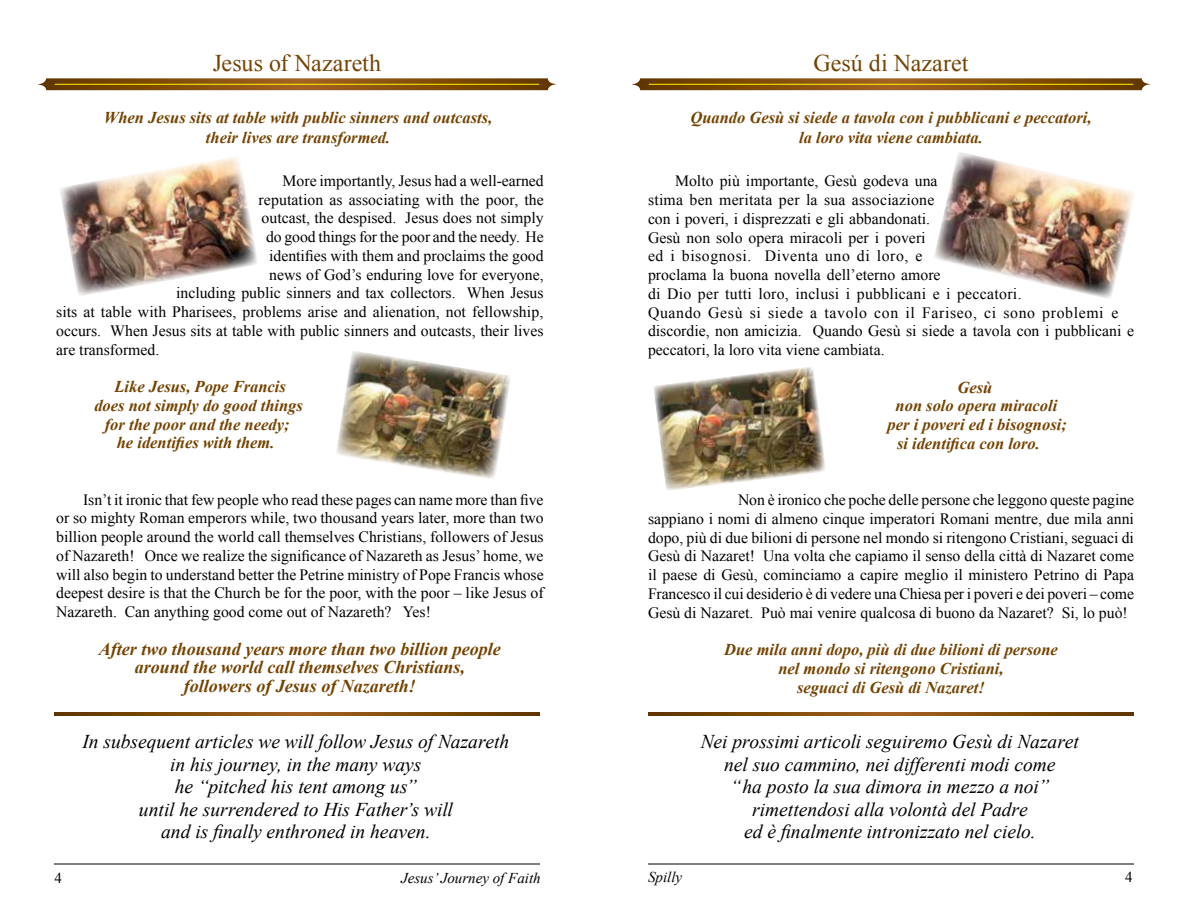
<style>
.page{position:relative;width:1188px;height:918px;background:#fff}
.page>*{position:absolute;margin:0;border:0;box-sizing:border-box;transform-origin:0 0}
.t1{font:24px "Times New Roman";color:#744300}
.t2{font:italic 19.5px/22.5px "Times New Roman";color:#000;text-align:center}
.t3{font:italic 700 18px/18.8px "Times New Roman";color:#744300;text-align:center}
.t4{font:italic 700 16.5px/18.8px "Times New Roman";color:#744300;text-align:center}
.t5{font:15.75px/18.8px "Times New Roman";color:#000;text-align:justify}
.t6{font:italic 15px "Times New Roman";color:#000}
.t7{font:15px "Times New Roman";color:#000}
</style>
<div class="page">
<svg style="left:54px;top:712px;width:486px;height:4px;background:#804b0b"></svg>
<svg style="left:37px;top:78px;width:520px;height:12px;background:#8b591a"></svg>
<hr style="left:55px;top:84px;width:484px;height:1px;background:#fff200">
<hr style="left:54px;top:864px;width:486px;height:1px;background:#000">
<img style="left:60px;top:157px;width:197px;height:138px">
<img style="left:336px;top:351px;width:174px;height:128px">
<svg style="left:648px;top:712px;width:486px;height:4px;background:#804b0b"></svg>
<svg style="left:631px;top:78px;width:520px;height:12px;background:#8b591a"></svg>
<hr style="left:649px;top:84px;width:484px;height:1px;background:#fff200">
<hr style="left:648px;top:864px;width:486px;height:1px;background:#000">
<img style="left:934px;top:152px;width:199px;height:146px">
<img style="left:654px;top:367px;width:171px;height:123px">
<h1 class="t1" style="left:213px;top:46px;width:170px">Jesus of Nazareth</h1>
<p class="t4" style="left:104px;top:108px;width:390px;line-height:19.8px">When Jesus sits at table with public sinners and outcasts, their lives are transformed.</p>
<p class="t5" style="left:283px;top:171px;width:263px">More importantly, Jesus had a well-earned</p>
<p class="t5" style="left:259px;top:190px;width:287px">reputation as associating with the poor, the</p>
<p class="t5" style="left:262px;top:208px;width:283px">outcast, the despised. Jesus does not simply</p>
<p class="t5" style="left:266px;top:227px;width:279px">do good things for the poor and the needy. He</p>
<p class="t5" style="left:269px;top:246px;width:276px">identifies with them and proclaims the good</p>
<p class="t5" style="left:269px;top:265px;width:276px">news of God’s enduring love for everyone,</p>
<p class="t5" style="left:176px;top:283px;width:369px">including public sinners and tax collectors. When Jesus</p>
<p class="t5" style="left:56px;top:302px;width:489px">sits at table with Pharisees, problems arise and alienation, not fellowship,</p>
<p class="t5" style="left:56px;top:321px;width:489px">occurs. When Jesus sits at table with public sinners and outcasts, their lives</p>
<p class="t5" style="left:56px;top:340px;width:105px">are transformed.</p>
<p class="t4" style="left:94px;top:377px;width:210px">Like Jesus, Pope Francis<br>does not simply do good things for the poor and the needy;<br>he identifies with them.</p>
<p class="t5" style="left:56px;top:490px;width:489px;text-indent:27px">Isn’t it ironic that few people who read these pages can name more than five or so mighty Roman emperors while, two thousand years later, more than two billion people around the world call themselves Christians, followers of Jesus of Nazareth! Once we realize the significance of Nazareth as Jesus’ home, we will also begin to understand better the Petrine ministry of Pope Francis whose deepest desire is that the Church be for the poor, with the poor – like Jesus of Nazareth. Can anything good come out of Nazareth? Yes!</p>
<p class="t3" style="left:99px;top:639px;width:404px">After two thousand years more than two billion people around the world call themselves Christians, followers of Jesus of Nazareth!</p>
<p class="t2" style="left:83px;top:730px;width:428px">In subsequent articles we will follow Jesus of Nazareth in his journey, in the many ways<br>he “pitched his tent among us”<br>until he surrendered to His Father’s will<br>and is finally enthroned in heaven.</p>
<p class="t7" style="left:55px;top:868px;width:9px">4</p>
<p class="t6" style="left:401px;top:868px;width:141px">Jesus’ Journey of Faith</p>
<h1 class="t1" style="left:814px;top:46px;width:156px">Gesú di Nazaret</h1>
<p class="t4" style="left:690px;top:108px;width:403px;line-height:19.8px">Quando Gesù si siede a tavola con i pubblicani e peccatori, la loro vita viene cambiata.</p>
<p class="t5" style="left:648px;top:172px;width:488px;text-align:left;text-indent:27px">Molto più importante, Gesù godeva una<br>stima ben meritata per la sua associazione<br>con i poveri, i disprezzati e gli abbandonati.<br>Gesù non solo opera miracoli per i poveri<br>ed i bisognosi. Diventa uno di loro, e<br>proclama la buona novella dell’eterno amore<br>di Dio per tutti loro, inclusi i pubblicani e i peccatori.<br>Quando Gesù si siede a tavolo con il Fariseo, ci sono problemi e discordie, non amicizia. Quando Gesù si siede a tavola con i pubblicani e peccatori, la loro vita viene cambiata.</p>
<p class="t4" style="left:958px;top:377px;width:36px">Gesù</p>
<p class="t4" style="left:896px;top:396px;width:163px">non solo opera miracoli</p>
<p class="t4" style="left:888px;top:415px;width:181px">per i poveri ed i bisognosi;</p>
<p class="t4" style="left:897px;top:434px;width:145px">si identifica con loro.</p>
<p class="t5" style="left:648px;top:490px;width:488px;text-indent:90px">Non è ironico che poche delle persone che leggono queste pagine sappiano i nomi di almeno cinque imperatori Romani mentre, due mila anni dopo, più di due bilioni di persone nel mondo si ritengono Cristiani, seguaci di Gesù di Nazaret! Una volta che capiamo il senso della città di Nazaret come il paese di Gesù, cominciamo a capire meglio il ministero Petrino di Papa Francesco il cui desiderio è di vedere una Chiesa per i poveri e dei poveri – come Gesù di Nazaret. Può mai venire qualcosa di buono da Nazaret? Si, lo può!</p>
<p class="t4" style="left:724px;top:640px;width:335px">Due mila anni dopo, più di due bilioni di persone nel mondo si ritengono Cristiani,<br>seguaci di Gesù di Nazaret!</p>
<p class="t2" style="left:701px;top:730px;width:380px">Nei prossimi articoli seguiremo Gesù di Nazaret nel suo cammino, nei differenti modi come<br>“ha posto la sua dimora in mezzo a noi” rimettendosi alla volontà del Padre<br>ed è finalmente intronizzato nel cielo.</p>
<p class="t6" style="left:648px;top:867px;width:36px">Spilly</p>
<p class="t7" style="left:1125px;top:867px;width:9px">4</p>
</div>
